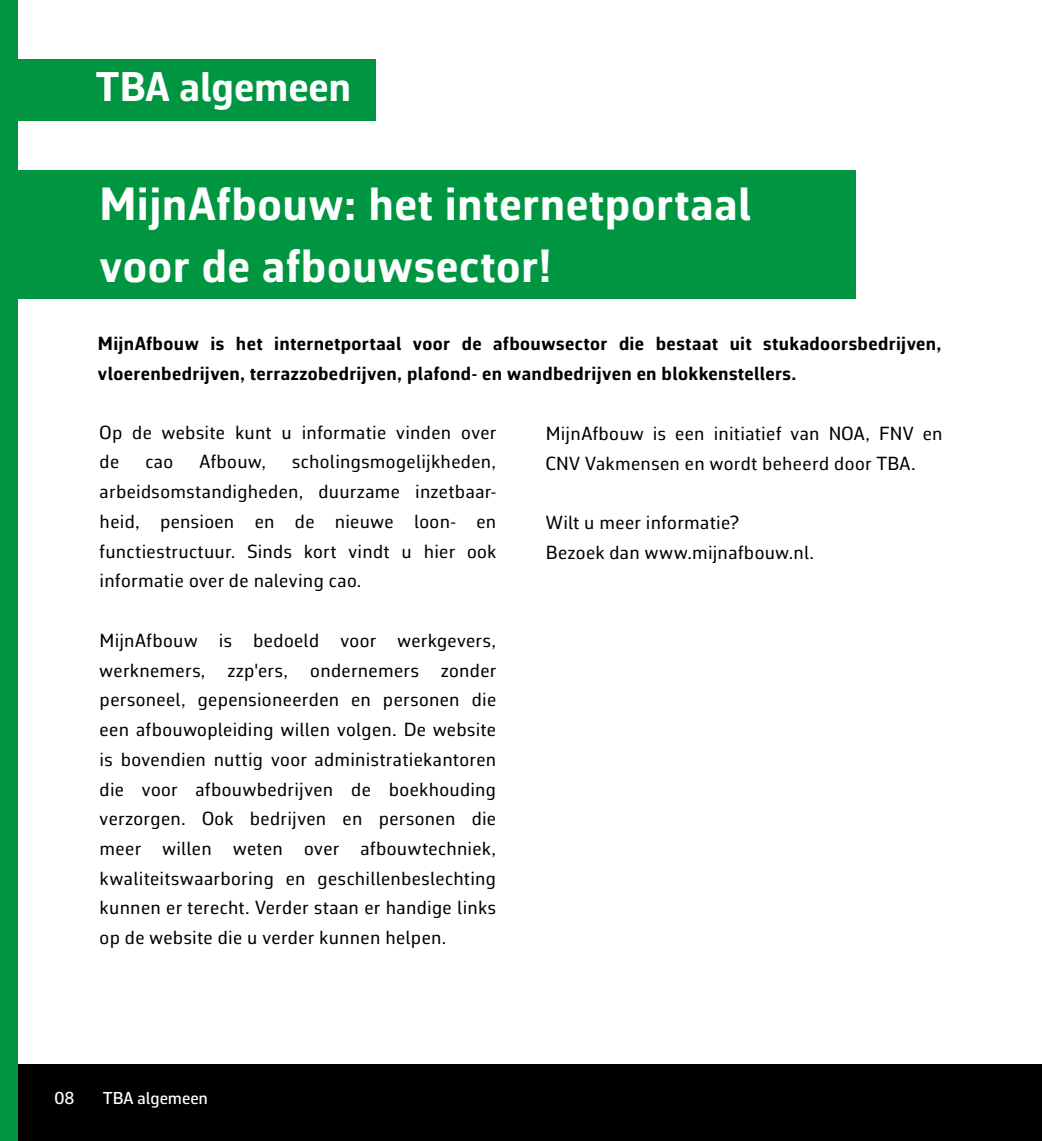
<style>
.page{position:relative;width:1042px;height:1141px;background:#fff}
.page>*{position:absolute;margin:0;border:0;box-sizing:border-box;transform-origin:0 0}
.t1{font:700 47.25px/61.2px "Corbeau Pro";letter-spacing:.015em;color:#fff}
.t2{font:700 42px "Corbeau Pro";color:#fff}
.t3{font:19.25px/29.8px "Corbeau Pro";letter-spacing:.02em;color:#000}
.t4{font:700 19.25px/29.8px "Corbeau Pro";letter-spacing:.025em;color:#000}
.t5{font:500 17.5px "Corbeau Pro";color:#fff}
</style>
<div class="page">
<div style="left:10px;top:170px;width:846px;height:128px;background:#009641"></div>
<div style="left:0;top:1064px;width:1042px;height:77px;background:#000"></div>
<div style="left:0;top:0;width:17px;height:1141px;background:#009641"></div>
<div style="left:9px;top:59px;width:367px;height:62px;background:#009641"></div>
<h2 class="t2" style="left:95px;top:59px;width:257px">TBA algemeen</h2>
<h1 class="t1" style="left:100px;top:173px;width:653px">MijnAfbouw: het internetportaal voor de afbouwsector!</h1>
<p class="t4" style="left:98px;top:328px;width:845px">MijnAfbouw is het internetportaal voor de afbouwsector die bestaat uit stukadoorsbedrijven, vloerenbedrijven, terrazzobedrijven, plafond- en wandbedrijven en blokkenstellers.</p>
<p class="t3" style="left:100px;top:417px;width:398px">Op de website kunt u informatie vinden over de</p>
<p class="t3" style="left:145px;top:447px;width:29px">cao</p>
<p class="t3" style="left:199px;top:447px;width:68px">Afbouw,</p>
<p class="t3" style="left:100px;top:447px;width:398px;text-align:justify;text-indent:192px">scholingsmogelijkheden, arbeidsomstandigheden, duurzame inzetbaar&shy;heid, pensioen en de nieuwe loon- en functiestructuur. Sinds kort vindt u hier ook informatie over de naleving cao.</p>
<p class="t3" style="left:100px;top:625px;width:398px;text-align:justify">MijnAfbouw is bedoeld voor werkgevers, werknemers, zzp'ers, ondernemers zonder personeel, gepensioneerden en personen die een afbouwopleiding willen volgen. De website is bovendien nuttig voor administratiekantoren die voor afbouwbedrijven de boekhouding verzorgen. Ook bedrijven en personen die meer willen weten over afbouwtechniek, kwaliteitswaarboring en geschillenbeslechting kunnen er terecht. Verder staan er handige links op de website die u verder kunnen helpen.</p>
<p class="t3" style="left:546px;top:418px;width:398px">MijnAfbouw is een initiatief van NOA, FNV en<br>CNV Vakmensen en wordt beheerd door TBA.</p>
<p class="t3" style="left:546px;top:507px;width:270px">Wilt u meer informatie?<br>Bezoek dan www.mijnafbouw.nl.</p>
<p class="t5" style="left:54px;top:1086px;width:22px">08</p>
<p class="t5" style="left:103px;top:1086px;width:107px">TBA algemeen</p>
</div>
